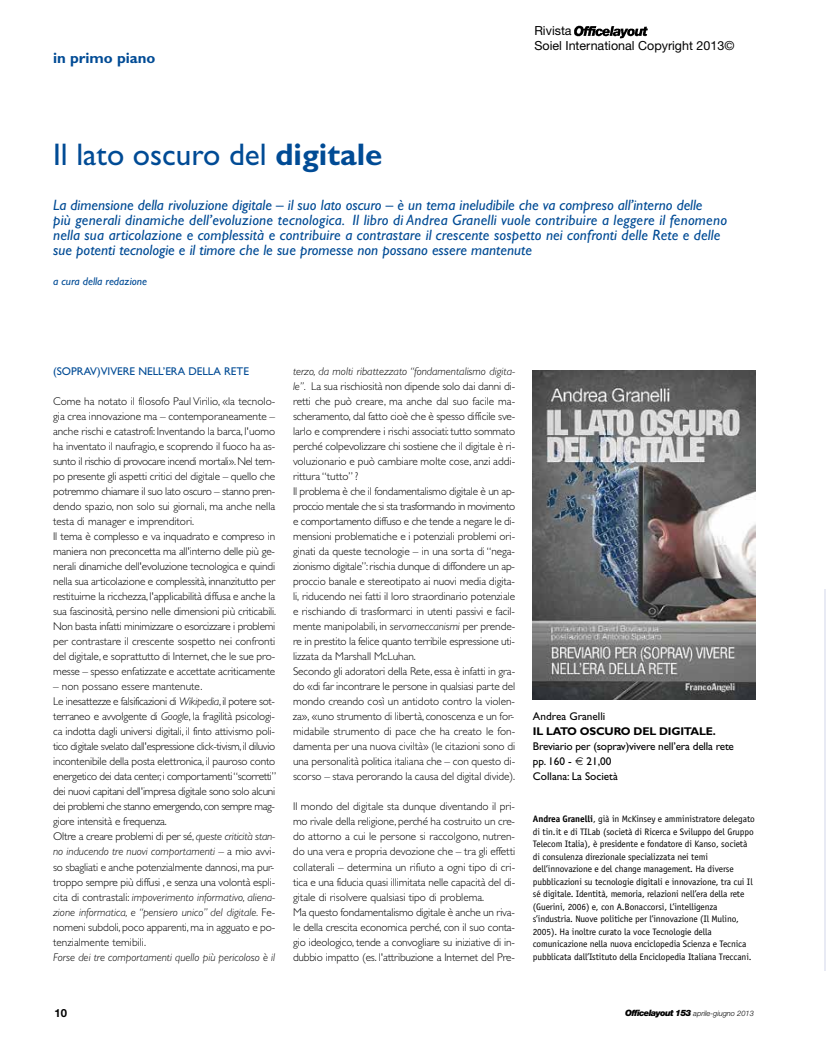
<style>
.page{position:relative;width:826px;height:1053px;background:#fff}
.page>*{position:absolute;margin:0;border:0;box-sizing:border-box;transform-origin:0 0}
.t1{font:31.25px "Gill Sans";color:#004b95}
.t2{font:italic 15px/15px "Gill Sans";letter-spacing:.01em;color:#004b95}
.t3{font:700 15px "Gill Sans";color:#004b95}
.t4{font:12.5px/15px "Helvetica Neue";color:#000}
.t5{font:300 11.25px/15px "Gill Sans";letter-spacing:-.01em;color:#000}
.t6{font:11.25px/15px "Gill Sans";letter-spacing:-.015em;color:#000}
.t7{font:italic 300 11.25px "Gill Sans";color:#000}
.t8{font:11.25px "Gill Sans";color:#004b95}
.t9{font:700 11.25px "Gill Sans";letter-spacing:-.015em;color:#000}
.t10{font:italic 11.25px "Gill Sans";color:#004b95}
.t11{font:700 11.25px "Helvetica Neue";color:#000}
.t12{font:9.38px/12.5px "Officina Sans";letter-spacing:-.01em;color:#000}
.t13{font:italic 300 7.5px "Helvetica Neue";color:#000}
.s1{font-weight:700}
.s2{font-style:italic}
.s3{font-weight:900;font-size:8.75px}
</style>
<div class="page">
<img style="left:574px;top:25px;width:74px;height:14px">
<hr style="left:825px;top:589px;width:1px;height:382px;background:#e8eaf4">
<img style="left:533px;top:370px;width:222px;height:329px">
<h2 class="t3" style="left:53px;top:49px;width:104px">in primo piano</h2>
<h1 class="t1" style="left:53px;top:137px;width:331px">Il lato oscuro del <span class="s1">digitale</span></h1>
<p class="t4" style="left:534px;top:23px;width:201px">Rivista<br>Soiel International Copyright 2013©</p>
<p class="t2" style="left:53px;top:197px;width:675px">La dimensione della rivoluzione digitale – il suo lato oscuro – è un tema ineludibile che va compreso all’interno delle<br>più generali dinamiche dell’evoluzione tecnologica. Il libro di Andrea Granelli vuole contribuire a leggere il fenomeno nella sua articolazione e complessità e contribuire a contrastare il crescente sospetto nei confronti delle Rete e delle sue potenti tecnologie e il timore che le sue promesse non possano essere mantenute</p>
<p class="t10" style="left:53px;top:275px;width:95px">a cura della redazione</p>
<p class="t8" style="left:53px;top:365px;width:197px">(SOPRAV)VIVERE NELL’ERA DELLA RETE</p>
<p class="t5" style="left:53px;top:394px;width:224px">Come ha notato il filosofo Paul Virilio, «la tecnolo&shy;gia crea innovazione ma – contemporaneamente – anche rischi e catastrofi: Inventando la barca, l'uomo ha inventato il naufragio, e scoprendo il fuoco ha as&shy;sunto il rischio di provocare incendi mortali». Nel tem&shy;po presente gli aspetti critici del digitale – quello che potremmo chiamare il suo lato oscuro – stanno pren&shy;dendo spazio, non solo sui giornali, ma anche nella testa di manager e imprenditori.<br>Il tema è complesso e va inquadrato e compreso in maniera non preconcetta ma all'interno delle più ge&shy;nerali dinamiche dell'evoluzione tecnologica e quindi nella sua articolazione e complessità, innanzitutto per restituirne la ricchezza, l'applicabilità diffusa e anche la sua fascinosità, persino nelle dimensioni più criticabili.<br>Non basta infatti minimizzare o esorcizzare i problemi per contrastare il crescente sospetto nei confronti del digitale, e soprattutto di Internet, che le sue pro&shy;messe – spesso enfatizzate e accettate acriticamente</p>
<p class="t5" style="left:53px;top:679px;width:225px">– non possano essere mantenute.<br>Le inesattezze e falsificazioni di <span class="s2">Wikipedia</span>, il potere sot&shy;terraneo e avvolgente di <span class="s2">Google</span>, la fragilità psicologi&shy;ca indotta dagli universi digitali, il finto attivismo poli&shy;tico digitale svelato dall'espressione click-tivism, il diluvio incontenibile della posta elettronica, il pauroso conto energetico dei data center, i comportamenti“scorretti” dei nuovi capitani dell'impresa digitale sono solo alcuni dei problemi che stanno emergendo, con sempre mag&shy;giore intensità e frequenza.<br>Oltre a creare problemi di per sé, <span class="s2">queste criticità stan&shy;no inducendo tre nuovi comportamenti</span> – a mio avvi&shy;so sbagliati e anche potenzialmente dannosi, ma pur&shy;troppo sempre più diffusi , e senza una volontà espli&shy;cita di contrastali: <span class="s2">impoverimento informativo, aliena&shy;zione informatica, e “pensiero unico” del digitale.</span> Fe&shy;nomeni subdoli, poco apparenti,ma in agguato e po&shy;tenzialmente temibili.</p>
<p class="t7" style="left:53px;top:950px;width:224px">Forse dei tre comportamenti quello più pericoloso è il</p>
<p class="t5" style="left:293px;top:364px;width:224px"><span class="s2">terzo, da molti ribattezzato “fondamentalismo digita&shy;le”.</span> La sua rischiosità non dipende solo dai danni di&shy;retti che può creare, ma anche dal suo facile ma&shy;scheramento, dal fatto cioè che è spesso difficile sve&shy;larlo e comprendere i rischi associati: tutto sommato perché colpevolizzare chi sostiene che il digitale è ri&shy;voluzionario e può cambiare molte cose, anzi addi&shy;rittura “tutto” ?<br>Il problema è che il fondamentalismo digitale è un ap&shy;proccio mentale che si sta trasformando in movimento e comportamento diffuso e che tende a negare le di&shy;mensioni problematiche e i potenziali problemi ori&shy;ginati da queste tecnologie – in una sorta di “nega&shy;zionismo digitale”:rischia dunque di diffondere un ap&shy;proccio banale e stereotipato ai nuovi media digita&shy;li, riducendo nei fatti il loro straordinario potenziale e rischiando di trasformarci in utenti passivi e facil&shy;mente manipolabili, in <span class="s2">servomeccanismi</span> per prende&shy;re in prestito la felice quanto terribile espressione uti&shy;lizzata da Marshall McLuhan.<br>Secondo gli adoratori della Rete, essa è infatti in gra&shy;do «di far incontrare le persone in qualsiasi parte del mondo creando così un antidoto contro la violen&shy;za», «uno strumento di libertà, conoscenza e un for&shy;midabile strumento di pace che ha creato le fon&shy;damenta per una nuova civiltà» (le citazioni sono di una personalità politica italiana che – con questo di&shy;scorso – stava perorando la causa del digital divide).</p>
<p class="t5" style="left:293px;top:799px;width:224px">Il mondo del digitale sta dunque diventando il pri&shy;mo rivale della religione, perché ha costruito un cre&shy;do attorno a cui le persone si raccolgono, nutren&shy;do una vera e propria devozione che – tra gli effetti collaterali – determina un rifiuto a ogni tipo di cri&shy;tica e una fiducia quasi illimitata nelle capacità del di&shy;gitale di risolvere qualsiasi tipo di problema.<br>Ma questo fondamentalismo digitale è anche un riva&shy;le della crescita economica perché, con il suo conta&shy;gio ideologico, tende a convogliare su iniziative di in&shy;dubbio impatto (es. l'attribuzione a Internet del Pre-</p>
<p class="t6" style="left:533px;top:709px;width:74px">Andrea Granelli</p>
<p class="t9" style="left:533px;top:725px;width:184px">IL LATO OSCURO DEL DIGITALE.</p>
<p class="t6" style="left:533px;top:739px;width:203px">Breviario per (soprav)vivere nell’era della rete pp. 160 -</p>
<p class="t6" style="left:533px;top:754px;width:86px;text-indent:54px">21,00<br>Collana: La Società</p>
<p class="t12" style="left:532px;top:812px;width:224px"><span class="s1">Andrea Granelli</span>, già in McKinsey e amministratore delegato di tin.it e di TILab (società di Ricerca e Sviluppo del Gruppo Telecom Italia), è presidente e fondatore di Kanso, società di consulenza direzionale specializzata nei temi dell’innovazione e del change management. Ha diverse pubblicazioni su tecnologie digitali e innovazione, tra cui Il sé digitale. Identità, memoria, relazioni nell’era della rete (Guerini, 2006) e, con A.Bonaccorsi, L’intelligenza s’industria. Nuove politiche per l’innovazione (Il Mulino, 2005). Ha inoltre curato la voce Tecnologie della comunicazione nella nuova enciclopedia Scienza e Tecnica pubblicata dall’Istituto della Enciclopedia Italiana Treccani.</p>
<p class="t11" style="left:54px;top:1005px;width:14px">10</p>
<p class="t13" style="left:625px;top:1009px;width:130px"><span class="s3">Officelayout 153</span> aprile-giugno 2013</p>
</div>
